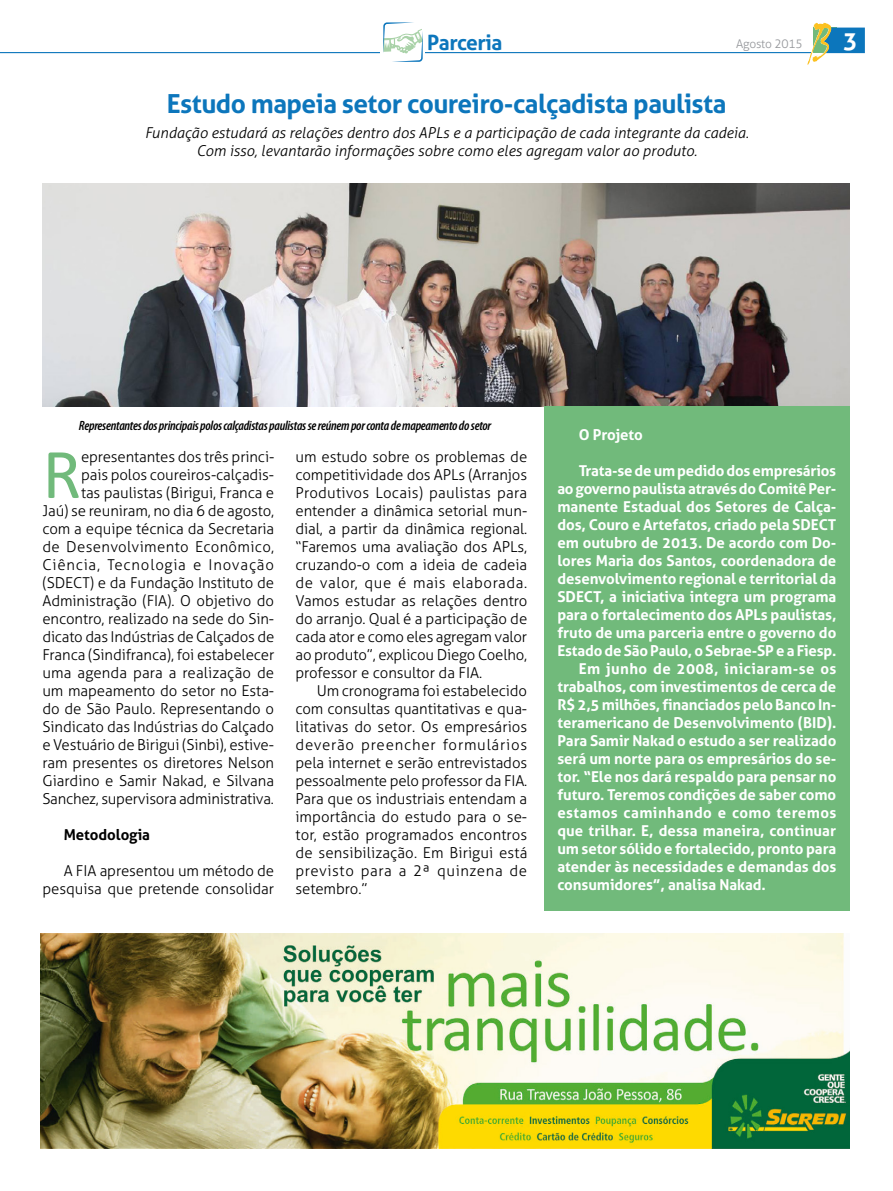
<style>
.page{position:relative;width:893px;height:1191px;background:#fff}
.page>*{position:absolute;margin:0;border:0;box-sizing:border-box;transform-origin:0 0}
.t1{font:71.7px "Calibri";color:#71ba7b}
.t2{font:700 26.25px "Aller";letter-spacing:-.02em;color:#0c76bc}
.t3{font:700 24px "Aller";color:#fff}
.t4{font:700 21px "Aller";letter-spacing:-.02em;color:#0c76bc}
.t5{font:300 15px/18px "Aller";letter-spacing:-.005em;color:#000;text-align:right}
.t6{font:700 15px "Aller";letter-spacing:-.005em;color:#fff}
.t7{font:italic 300 15px/18px "Aller";color:#000;text-align:center}
.t8{font:700 15px "Aller";letter-spacing:.03em;color:#fff}
.t9{font:700 15px "Aller";letter-spacing:-.005em;color:#000}
.t10{font:italic 600 condensed 13.5px "Myriad Pro";letter-spacing:-.02em;color:#000}
.t11{font:300 12px "Aller";letter-spacing:-.02em;color:#94969a}
</style>
<div class="page">
<hr style="left:0;top:52px;width:812px;height:1px;background:#0c76bc">
<svg style="left:807px;top:23px;width:58px;height:42px"></svg>
<img style="left:41px;top:933px;width:808px;height:215px">
<div style="left:380px;top:49px;width:45px;height:8px;background:#fff"></div>
<svg style="left:383px;top:22px;width:40px;height:40px"></svg>
<img style="left:43px;top:183px;width:806px;height:223px">
<div style="left:544px;top:406px;width:305px;height:504px;background:#71ba7b"></div>
<h3 class="t4" style="left:427px;top:29px;width:77px">Parceria</h3>
<p class="t11" style="left:736px;top:37px;width:68px">Agosto 2015</p>
<h3 class="t3" style="left:843px;top:26px;width:16px">3</h3>
<h2 class="t2" style="left:167px;top:87px;width:561px">Estudo mapeia setor coureiro-calçadista paulista</h2>
<p class="t7" style="left:145px;top:124px;width:605px">Fundação estudará as relações dentro dos APLs e a participação de cada integrante da cadeia.<br>Com isso, levantarão informações sobre como eles agregam valor ao produto.</p>
<p class="t10" style="left:79px;top:418px;width:414px">Representantes dos principais polos calçadistas paulistas se reúnem por conta de mapeamento do setor</p>
<p class="t5" style="left:42px;top:447px;width:233px">epresentantes dos três princi-<br>pais polos coureiros-calçadis-<br>tas paulistas (Birigui, Franca e<br>Jaú) se reuniram, no dia 6 de agosto, com a equipe técnica da Secretaria de Desenvolvimento Econômico, Ciência, Tecnologia e Inovação (SDECT) e da Fundação Instituto de Administração (FIA). O objetivo do encontro, realizado na sede do Sin&shy;dicato das Indústrias de Calçados de Franca (Sindifranca), foi estabelecer uma agenda para a realização de um mapeamento do setor no Esta&shy;do de São Paulo. Representando o Sindicato das Indústrias do Calçado e Vestuário de Birigui (Sinbi), estive&shy;ram presentes os diretores Nelson Giardino e Samir Nakad, e Silvana Sanchez, supervisora administrativa.</p>
<p class="t9" style="left:64px;top:825px;width:88px">Metodologia</p>
<p class="t5" style="left:42px;top:861px;width:233px">A FIA apresentou um método de pesquisa que pretende consolidar</p>
<h1 class="t1" style="left:42px;top:424px;width:40px">R</h1>
<p class="t5" style="left:295px;top:447px;width:233px;text-align:justify">um estudo sobre os problemas de competitividade dos APLs (Arranjos Produtivos Locais) paulistas para entender a dinâmica setorial mun&shy;dial, a partir da dinâmica regional. “Faremos uma avaliação dos APLs, cruzando-o com a ideia de cadeia de valor, que é mais elaborada.<br>Vamos estudar as relações dentro do arranjo. Qual é a participação de cada ator e como eles agregam valor ao produto”, explicou Diego Coelho, professor e consultor da FIA.</p>
<p class="t5" style="left:295px;top:681px;width:233px;text-align:justify;text-indent:21px">Um cronograma foi estabelecido com consultas quantitativas e qua&shy;litativas do setor. Os empresários deverão preencher formulários pela internet e serão entrevistados pessoalmente pelo professor da FIA.<br>Para que os industriais entendam a importância do estudo para o se&shy;tor, estão programados encontros de sensibilização. Em Birigui está previsto para a 2ª quinzena de setembro.”</p>
<p class="t6" style="left:579px;top:425px;width:66px">O Projeto</p>
<p class="t6" style="left:579px;top:461px;width:259px">Trata-se de um pedido dos empresários</p>
<p class="t6" style="left:557px;top:479px;width:280px">ao governo paulista através do Comitê Per-</p>
<p class="t6" style="left:557px;top:497px;width:281px">manente Estadual dos Setores de Calça-</p>
<p class="t6" style="left:557px;top:515px;width:280px">dos, Couro e Artefatos, criado pela SDECT</p>
<p class="t6" style="left:557px;top:533px;width:280px">em outubro de 2013. De acordo com Do-</p>
<p class="t6" style="left:557px;top:551px;width:280px">lores Maria dos Santos, coordenadora de</p>
<p class="t6" style="left:557px;top:569px;width:280px">desenvolvimento regional e territorial da</p>
<p class="t6" style="left:557px;top:587px;width:280px">SDECT, a iniciativa integra um programa</p>
<p class="t6" style="left:557px;top:605px;width:280px">para o fortalecimento dos APLs paulistas,</p>
<p class="t6" style="left:557px;top:623px;width:280px">fruto de uma parceria entre o governo do</p>
<p class="t6" style="left:557px;top:641px;width:281px">Estado de São Paulo, o Sebrae-SP e a Fiesp.</p>
<p class="t8" style="left:579px;top:659px;width:259px">Em junho de 2008, iniciaram-se os</p>
<p class="t6" style="left:557px;top:677px;width:280px">trabalhos, com investimentos de cerca de</p>
<p class="t6" style="left:557px;top:695px;width:280px">R$ 2,5 milhões, financiados pelo Banco In-</p>
<p class="t6" style="left:557px;top:713px;width:280px">teramericano de Desenvolvimento (BID).</p>
<p class="t6" style="left:557px;top:731px;width:280px">Para Samir Nakad o estudo a ser realizado</p>
<p class="t6" style="left:557px;top:749px;width:280px">será um norte para os empresários do se-</p>
<p class="t6" style="left:557px;top:767px;width:280px">tor. “Ele nos dará respaldo para pensar no</p>
<p class="t6" style="left:557px;top:785px;width:280px">futuro. Teremos condições de saber como</p>
<p class="t8" style="left:557px;top:803px;width:281px">estamos caminhando e como teremos</p>
<p class="t6" style="left:557px;top:821px;width:280px">que trilhar. E, dessa maneira, continuar</p>
<p class="t6" style="left:557px;top:839px;width:280px">um setor sólido e fortalecido, pronto para</p>
<p class="t6" style="left:557px;top:857px;width:280px">atender às necessidades e demandas dos</p>
<p class="t6" style="left:557px;top:875px;width:210px">consumidores”, analisa Nakad.</p>
</div>
